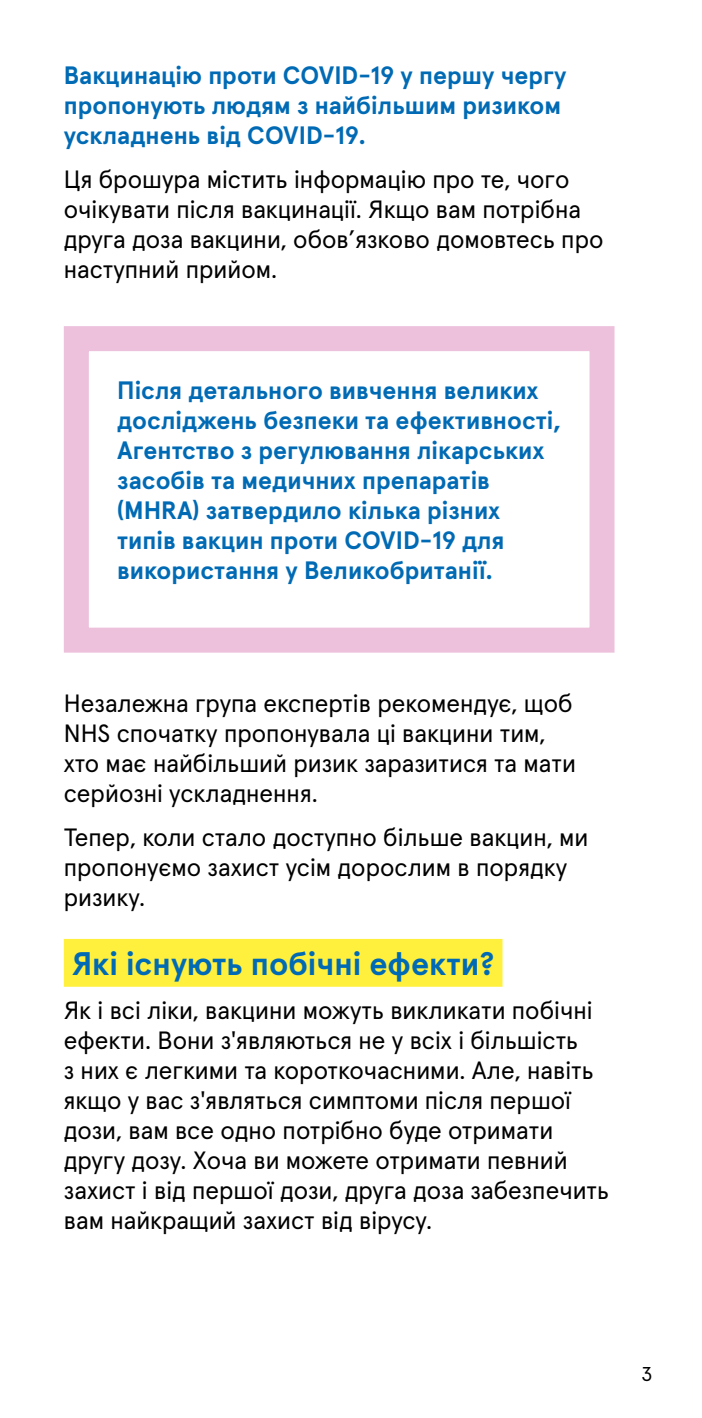
<style>
.page{position:relative;width:702px;height:1418px;background:#fff}
.page>*{position:absolute;margin:0;border:0;box-sizing:border-box;transform-origin:0 0}
.t1{font:700 32.5px "Apercu Pro";color:#006ab4}
.t2{font:25px/30px "Apercu Pro";color:#000}
.t3{font:700 25px/30px "Apercu Pro";color:#006ab4}
.t4{font:20px "Apercu Pro";color:#000}
</style>
<div class="page">
<div style="left:64px;top:938px;width:438px;height:48px;background:#fff03e"></div>
<div style="left:64px;top:326px;width:550px;height:326px;border:25px solid #edc1dc"></div>
<p class="t3" style="left:64px;top:58px;width:504px">Вакцинацію проти COVID-19 у першу чергу пропонують людям з найбільшим ризиком ускладнень від COVID-19.</p>
<p class="t2" style="left:64px;top:162px;width:541px">Ця брошура містить інформацію про те, чого очікувати після вакцинації. Якщо вам потрібна друга доза вакцини, обов’язково домовтесь про наступний прийом.</p>
<p class="t3" style="left:117px;top:374px;width:444px">Після детального вивчення великих досліджень безпеки та ефективності, Агентство з регулювання лікарських засобів та медичних препаратів (MHRA) затвердило кілька різних типів вакцин проти COVID-19 для використання у Великобританії.</p>
<p class="t2" style="left:64px;top:686px;width:513px">Незалежна група експертів рекомендує, щоб NHS спочатку пропонувала ці вакцини тим, хто має найбільший ризик заразитися та мати серйозні ускладнення.</p>
<p class="t2" style="left:64px;top:820px;width:526px">Тепер, коли стало доступно більше вакцин, ми пропонуємо захист усім дорослим в порядку ризику.</p>
<h1 class="t1" style="left:72px;top:938px;width:424px">Які існують побічні ефекти?</h1>
<p class="t2" style="left:64px;top:993px;width:546px">Як і всі ліки, вакцини можуть викликати побічні ефекти. Вони з'являються не у всіх і більшість<br>з них є легкими та короткочасними. Але, навіть якщо у вас з'являться симптоми після першої дози, вам все одно потрібно буде отримати другу дозу. Хоча ви можете отримати певний захист і від першої дози, друга доза забезпечить вам найкращий захист від вірусу.</p>
<p class="t4" style="left:641px;top:1358px;width:12px">3</p>
</div>
